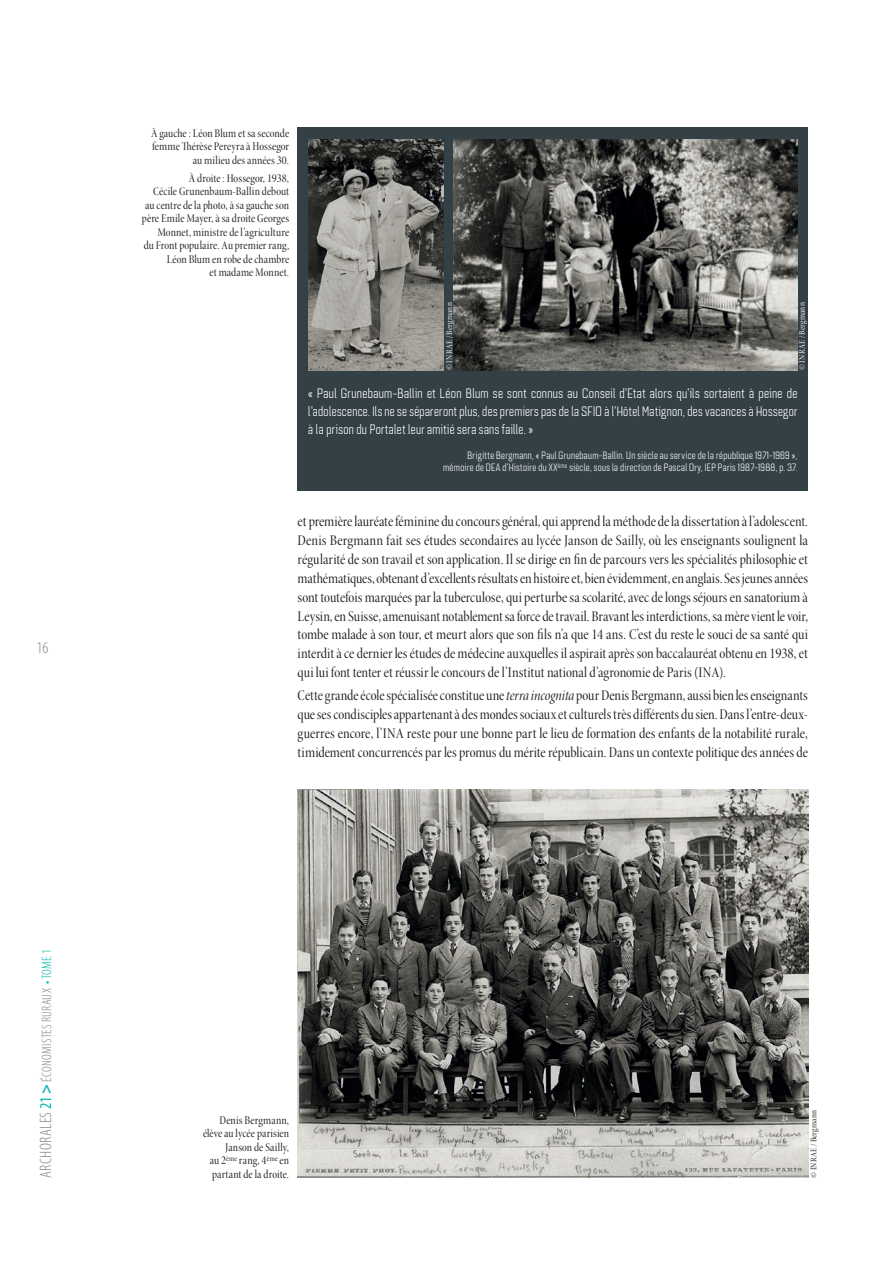
<style>
.page{position:relative;width:893px;height:1263px;background:#fff}
.page>*{position:absolute;margin:0;border:0;box-sizing:border-box;transform-origin:0 0}
.t1{font:300 condensed 16.5px "Myriad Pro";color:#808285}
.t2{font:15px/18.9px "Minion Pro Cn Disp";color:#231f20;text-align:justify}
.t3{font:13.5px/18px "Quarca Con Boo";letter-spacing:.03em;color:#fff;text-align:justify}
.t4{font:300 condensed 13.5px "Myriad Pro";letter-spacing:.02em;color:#808285}
.t5{font:12px/13.5px "Minion Pro Cn Disp";letter-spacing:.005em;color:#231f20;text-align:right}
.t6{font:10.5px/12px "Quarca Con Boo";letter-spacing:.035em;color:#fff;text-align:right}
.t7{font:9px "Minion Pro Cn Disp";letter-spacing:.03em;color:#fff}
.t8{font:9px "Minion Pro Cn Disp";letter-spacing:.03em;color:#231f20}
.s1{font-size:16.5px}
.s2{font-weight:400;font-size:16.5px;color:#00b5ac}
.s3{font-weight:700;font-size:16.5px;color:#00b5ac}
.s4{color:#00b5ac}
.s5{font-family:"Minion Pro Cn It Disp"}
</style>
<div class="page">
<img style="left:297px;top:789px;width:511px;height:389px">
<div style="left:298px;top:128px;width:510px;height:363px;background:#334046"></div>
<img style="left:308px;top:139px;width:136px;height:231px">
<img style="left:454px;top:139px;width:343px;height:231px">
<p class="t1" style="left:37px;top:639px;width:13px">16</p>
<p class="t4" style="left:40px;top:1178px;width:230px;rotate:-90deg"><span class="s1">ARCHORALES</span><span class="s2">21</span> <span class="s3">&gt;</span> ÉCONOMISTES RURAUX <span class="s4">• TOME 1</span></p>
<p class="t5" style="left:151px;top:127px;width:140px">À gauche : Léon Blum et sa seconde femme Thérèse Pereyra à Hossegor au milieu des années 30.</p>
<p class="t5" style="left:142px;top:171px;width:149px">À droite : Hossegor, 1938,<br>Cécile Grunenbaum-Ballin debout au centre de la photo, à sa gauche son père Emile Mayer, à sa droite Georges<br>Monnet, ministre de l’agriculture<br>du Front populaire. Au premier rang,<br>Léon Blum en robe de chambre<br>et madame Monnet.</p>
<p class="t7" style="left:444px;top:370px;width:69px;rotate:-90deg">© INRAE / Bergmann</p>
<p class="t7" style="left:796px;top:370px;width:69px;rotate:-90deg">© INRAE / Bergmann</p>
<p class="t3" style="left:308px;top:385px;width:491px">« Paul Grunebaum-Ballin et Léon Blum se sont connus au Conseil d’Etat alors qu’ils sortaient à peine de l’adolescence. Ils ne se sépareront plus, des premiers pas de la SFIO à l’Hôtel Matignon, des vacances à Hossegor à la prison du Portalet leur amitié sera sans faille. »</p>
<p class="t6" style="left:443px;top:450px;width:356px">Brigitte Bergmann, « Paul Grunebaum-Ballin. Un siècle au service de la république 1971-1969 », mémoire de DEA d’Histoire du XX<sup>ème</sup> siècle, sous la direction de Pascal Ory, IEP Paris 1987-1988, p. 37.</p>
<p class="t2" style="left:298px;top:512px;width:512px">et première lauréate féminine du concours général, qui apprend la méthode de la dissertation à l’adolescent.<br>Denis Bergmann fait ses études secondaires au lycée Janson de Sailly, où les enseignants soulignent la régularité de son travail et son application. Il se dirige en fin de parcours vers les spécialités philosophie et mathématiques, obtenant d’excellents résultats en histoire et, bien évidemment, en anglais. Ses jeunes années sont toutefois marquées par la tuberculose, qui perturbe sa scolarité, avec de longs séjours en sanatorium à Leysin, en Suisse, amenuisant notablement sa force de travail. Bravant les interdictions, sa mère vient le voir, tombe malade à son tour, et meurt alors que son fils n’a que 14 ans. C’est du reste le souci de sa santé qui interdit à ce dernier les études de médecine auxquelles il aspirait après son baccalauréat obtenu en 1938, et qui lui font tenter et réussir le concours de l’Institut national d’agronomie de Paris (INA).</p>
<p class="t2" style="left:298px;top:686px;width:512px">Cette grande école spécialisée constitue une <span class="s5">terra incognita</span> pour Denis Bergmann, aussi bien les enseignants que ses condisciples appartenant à des mondes sociaux et culturels très différents du sien. Dans l’entre-deux&shy;guerres encore, l’INA reste pour une bonne part le lieu de formation des enfants de la notabilité rurale, timidement concurrencés par les promus du mérite républicain. Dans un contexte politique des années de</p>
<p class="t5" style="left:203px;top:1114px;width:88px">Denis Bergmann, élève au lycée parisien<br>Janson de Sailly,<br>au 2<sup>ème</sup> rang, 4<sup>ème</sup> en partant de la droite.</p>
<p class="t8" style="left:808px;top:1178px;width:69px;rotate:-90deg">© INRAE / Bergmann</p>
</div>
